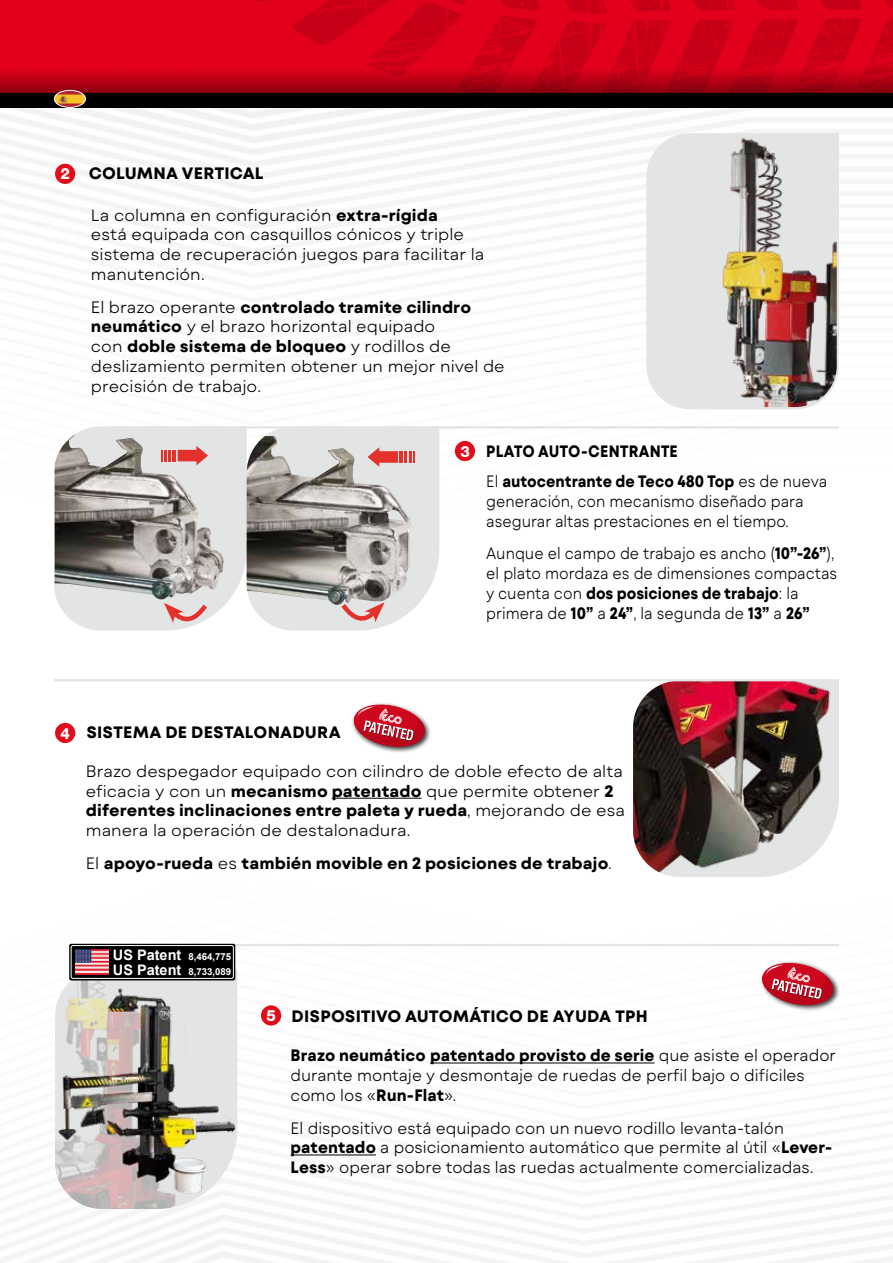
<style>
.page{position:relative;width:893px;height:1263px;background:#fff}
.page>*{position:absolute;margin:0;border:0;box-sizing:border-box;transform-origin:0 0}
.t1{font:300 16.5px/19.8px "Mont Blanc";color:#000}
.t2{font:300 16.5px/19.8px "Mont Blanc";color:#000;scale:.95 1}
.t3{font:300 16.5px/19.8px "Mont Blanc";color:#000;scale:.89 1}
.t4{font:700 16.5px "Mont Blanc";letter-spacing:.005em;color:#000}
.t5{font:700 16.5px "Mont Blanc";letter-spacing:.005em;color:#000;scale:.89 1}
.t6{font:800 15.45px "Helvetica Neue LT Std";color:#fff}
.t7{font:700 9.6px/15.5px "Arial";color:#fff}
.s1{font-weight:700}
.s2{font-weight:300}
.s3{font-size:14.55px}
</style>
<div class="page">
<img style="left:0;top:108px;width:893px;height:1155px">
<div style="left:0;top:0;width:128px;height:68px;background:#e2001a"></div>
<img style="left:128px;top:0;width:765px;height:68px">
<svg style="left:0;top:68px;width:893px;height:25px;background:#b30014"></svg>
<div style="left:0;top:93px;width:893px;height:15px;background:#000"></div>
<hr style="left:113px;top:426px;width:726px;height:3px;background:#e3e4e4">
<div style="left:55px;top:164px;width:20px;height:20px;background:#e10d1a;border-radius:50%"></div>
<div style="left:455px;top:441px;width:20px;height:20px;background:#e10d1a;border-radius:50%"></div>
<div style="left:55px;top:723px;width:20px;height:20px;background:#e10d1a;border-radius:50%"></div>
<div style="left:261px;top:1005px;width:20px;height:20px;background:#e10d1a;border-radius:50%"></div>
<svg style="left:645px;top:132px;width:195px;height:278px;background:#c6bdb7"></svg>
<svg style="left:54px;top:426px;width:385px;height:204px;background:#b9b3b1"></svg>
<img style="left:633px;top:681px;width:206px;height:196px">
<img style="left:55px;top:969px;width:182px;height:240px">
<hr style="left:54px;top:679px;width:785px;height:2px;background:#e3e4e4">
<hr style="left:153px;top:944px;width:686px;height:2px;background:#e3e4e4">
<div style="left:69px;top:944px;width:166px;height:36px;background:#000;border-radius:2px"></div>
<div style="left:71px;top:945px;width:163px;height:34px;border:1px solid #fff;border-radius:2px"></div>
<img style="left:76px;top:949px;width:32px;height:26px">
<img style="left:54px;top:90px;width:31px;height:17px">
<div style="left:54px;top:90px;width:32px;height:18px;border:1px solid #fff;border-radius:50%"></div>
<hr style="left:332px;top:798px;width:89px;height:1px;background:#000">
<hr style="left:430px;top:1062px;width:224px;height:1px;background:#000">
<hr style="left:291px;top:1154px;width:85px;height:1px;background:#000">
<div style="left:760px;top:960px;width:80px;height:52px;background:#000;opacity:.75"></div>
<svg style="left:756px;top:956px;width:82px;height:58px"></svg>
<div style="left:351px;top:702px;width:81px;height:52px;background:#fff"></div>
<svg style="left:348px;top:698px;width:82px;height:58px"></svg>
<p class="t6" style="left:61px;top:165px;width:11px">2</p>
<p class="t4" style="left:89px;top:163px;width:176px">COLUMNA VERTICAL</p>
<p class="t1" style="left:91px;top:205px;width:395px">La columna en configuración <span class="s1">extra-rígida<br></span>está equipada con casquillos cónicos y triple sistema de recuperación juegos para facilitar la manutención.</p>
<p class="t1" style="left:91px;top:297px;width:415px">El brazo operante <span class="s1">controlado tramite cilindro neumático</span> y el brazo horizontal equipado<br>con <span class="s1">doble sistema de bloqueo</span> y rodillos de deslizamiento permiten obtener un mejor nivel de precisión de trabajo.</p>
<p class="t6" style="left:460px;top:442px;width:11px">3</p>
<p class="t5" style="left:486px;top:440px;width:217px">PLATO AUTO-CENTRANTE</p>
<p class="t3" style="left:486px;top:472px;width:385px">El <span class="s1">autocentrante de Teco 480 Top</span> es de nueva generación, con mecanismo diseñado para asegurar altas prestaciones en el tiempo.</p>
<p class="t3" style="left:486px;top:544px;width:396px">Aunque el campo de trabajo es ancho (<span class="s1">10”-26”</span>), el plato mordaza es de dimensiones compactas y cuenta con <span class="s1">dos posiciones de trabajo</span>: la primera de <span class="s1">10”</span> a <span class="s1">24”</span>, la segunda de <span class="s1">13”</span> a <span class="s1">26”</span></p>
<p class="t6" style="left:61px;top:724px;width:11px">4</p>
<p class="t4" style="left:86px;top:722px;width:256px">SISTEMA DE DESTALONADURA</p>
<p class="t1" style="left:86px;top:761px;width:541px">Brazo despegador equipado con cilindro de doble efecto de alta eficacia y con un <span class="s1">mecanismo patentado</span> que permite obtener <span class="s1">2 diferentes inclinaciones entre paleta y rueda</span>, mejorando de esa manera la operación de destalonadura.</p>
<p class="t4" style="left:86px;top:852px;width:527px"><span class="s2">El</span> apoyo-rueda <span class="s2">es</span> también movible en 2 posiciones de trabajo<span class="s2">.</span></p>
<p class="t7" style="left:113px;top:949px;width:120px"><span class="s3">US Patent</span> 8,464,775<br><span class="s3">US Patent</span> 8,733,089</p>
<p class="t6" style="left:266px;top:1006px;width:11px">5</p>
<p class="t4" style="left:292px;top:1005px;width:358px">DISPOSITIVO AUTOMÁTICO DE AYUDA TPH</p>
<p class="t2" style="left:291px;top:1046px;width:576px"><span class="s1">Brazo neumático patentado provisto de serie</span> que asiste el operador durante montaje y desmontaje de ruedas de perfil bajo o difíciles como los «<span class="s1">Run-Flat</span>».</p>
<p class="t2" style="left:291px;top:1118px;width:572px">El dispositivo está equipado con un nuevo rodillo levanta-talón <span class="s1">patentado</span> a posicionamiento automático que permite al útil «<span class="s1">Lever-<br>Less</span>» operar sobre todas las ruedas actualmente comercializadas.</p>
</div>
